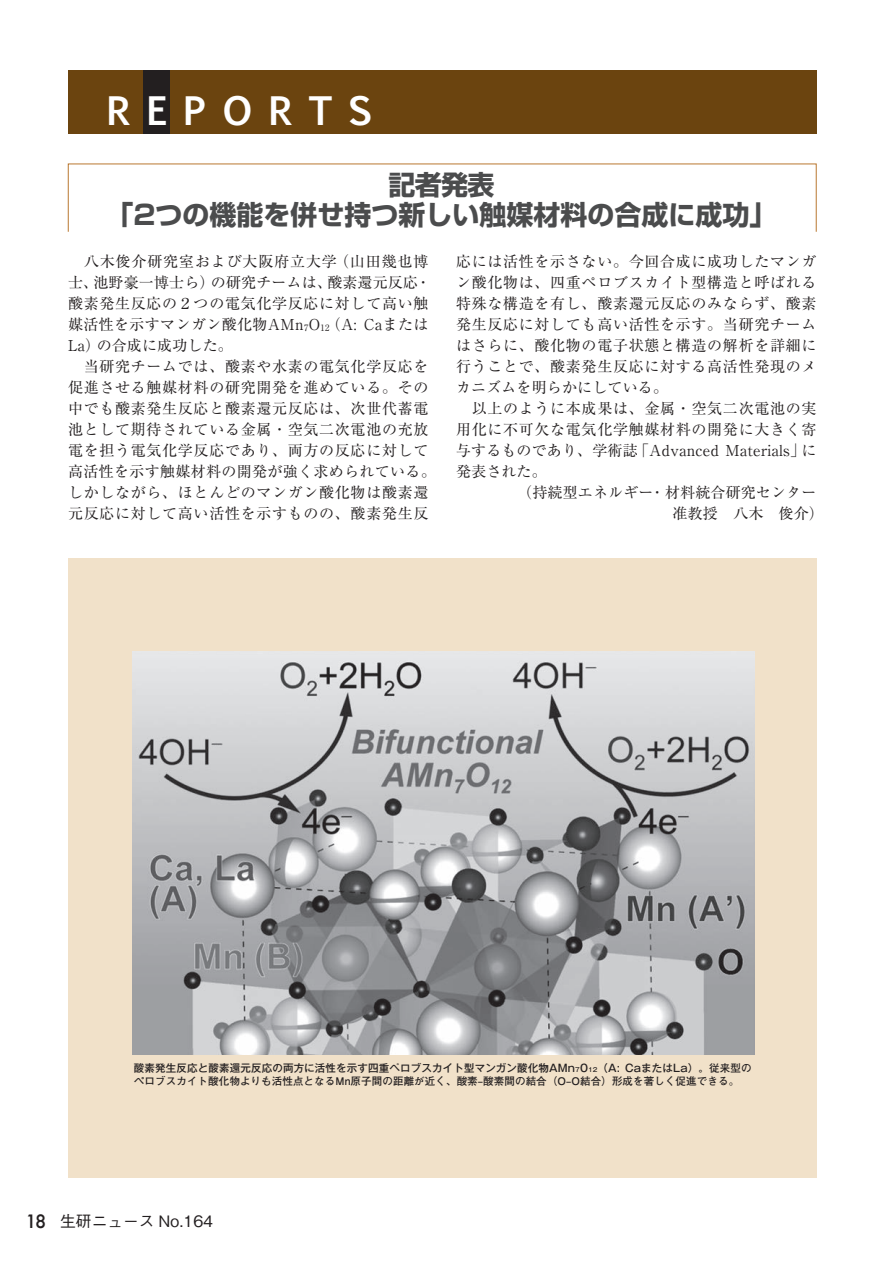
<style>
.page{position:relative;width:893px;height:1263px;background:#fff}
.page>*{position:absolute;margin:0;border:0;box-sizing:border-box;transform-origin:0 0}
.t1{font:700 37.5px "Euphemia UCAS";letter-spacing:.42em;color:#fff}
.t2{font:700 27px/30px "Shin Go Pro";color:#4b4c4d;text-align:center}
.t3{font:500 15.75px "Gothic BBB Pro";color:#231f20}
.t4{font:15px/21px "Ryumin Pro";letter-spacing:.045em;color:#231f20}
.t5{font:15px "Ryumin Pro";letter-spacing:.01em;color:#231f20}
.t6{font:500 10.5px "Gothic MB101 Pr 5";letter-spacing:.015em;color:#231f20}
.t7{font:700 10.5px "Futo Go B101 Pr 6";letter-spacing:.01em;color:#231f20}
.s1{font-size:8.7px}
.s2{font-size:6.15px}
.s3{font-family:"Futo Go B101 Pr 6";font-weight:700}
.s4{font-family:"Futura";font-size:18px}
</style>
<div class="page">
<div style="left:68px;top:70px;width:748px;height:64px;background:#6b440f"></div>
<div style="left:143px;top:70px;width:26px;height:64px;background:#231f20"></div>
<div style="left:68px;top:558px;width:748px;height:620px;background:#f1e1c9"></div>
<img style="left:133px;top:652px;width:621px;height:402px">
<h1 class="t1" style="left:107px;top:83px;width:268px">REPORTS</h1>
<h2 class="t2" style="left:106px;top:167px;width:672px">記者発表<br>「2つの機能を併せ持つ新しい触媒材料の合成に成功」</h2>
<p class="t4" style="left:68px;top:250px;width:369px">　八木俊介研究室および大阪府立大学（山田幾也博士、池野豪一博士ら）の研究チームは、酸素還元反応・酸素発生反応の２つの電気化学反応に対して高い触媒活性を示すマンガン酸化物AMn<span class="s1">7</span>O<span class="s1">12</span>（A: Caまたは<br>La）の合成に成功した。<br>　当研究チームでは、酸素や水素の電気化学反応を促進させる触媒材料の研究開発を進めている。その中でも酸素発生反応と酸素還元反応は、次世代蓄電池として期待されている金属・空気二次電池の充放電を担う電気化学反応であり、両方の反応に対して高活性を示す触媒材料の開発が強く求められている。しかしながら、ほとんどのマンガン酸化物は酸素還元反応に対して高い活性を示すものの、酸素発生反</p>
<p class="t4" style="left:456px;top:250px;width:362px">応には活性を示さない。今回合成に成功したマンガ</p>
<p class="t4" style="left:456px;top:271px;width:362px">ン酸化物は、四重ペロブスカイト型構造と呼ばれる</p>
<p class="t4" style="left:456px;top:292px;width:362px">特殊な構造を有し、酸素還元反応のみならず、酸素</p>
<p class="t4" style="left:456px;top:313px;width:362px">発生反応に対しても高い活性を示す。当研究チーム</p>
<p class="t4" style="left:456px;top:334px;width:362px">はさらに、酸化物の電子状態と構造の解析を詳細に</p>
<p class="t4" style="left:456px;top:355px;width:362px">行うことで、酸素発生反応に対する高活性発現のメ</p>
<p class="t5" style="left:456px;top:376px;width:213px">カニズムを明らかにしている。</p>
<p class="t4" style="left:456px;top:397px;width:362px">　以上のように本成果は、金属・空気二次電池の実</p>
<p class="t4" style="left:456px;top:418px;width:362px">用化に不可欠な電気化学触媒材料の開発に大きく寄</p>
<p class="t5" style="left:456px;top:439px;width:362px">与するものであり、学術誌「Advanced Materials」に</p>
<p class="t4" style="left:456px;top:460px;width:92px">発表された。</p>
<p class="t5" style="left:517px;top:481px;width:301px">（持続型エネルギー・材料統合研究センター</p>
<p class="t4" style="left:673px;top:502px;width:153px">准教授　八木　俊介）</p>
<p class="t6" style="left:134px;top:1059px;width:619px">酸素発生反応と酸素還元反応の両方に活性を示す四重ペロブスカイト型マンガン酸化物AMn<span class="s2">7</span>0<span class="s2">12</span>（A: CaまたはLa）。<span class="s3">従来型の</span></p>
<p class="t7" style="left:134px;top:1073px;width:607px">ペロブスカイト酸化物よりも活性点となるMn原子間の距離が近く、酸素–酸素間の結合（O–O結合）形成を著しく促進できる。</p>
<p class="t3" style="left:26px;top:1208px;width:189px"><span class="s4">18</span> 生研ニュース No.164</p>
</div>
